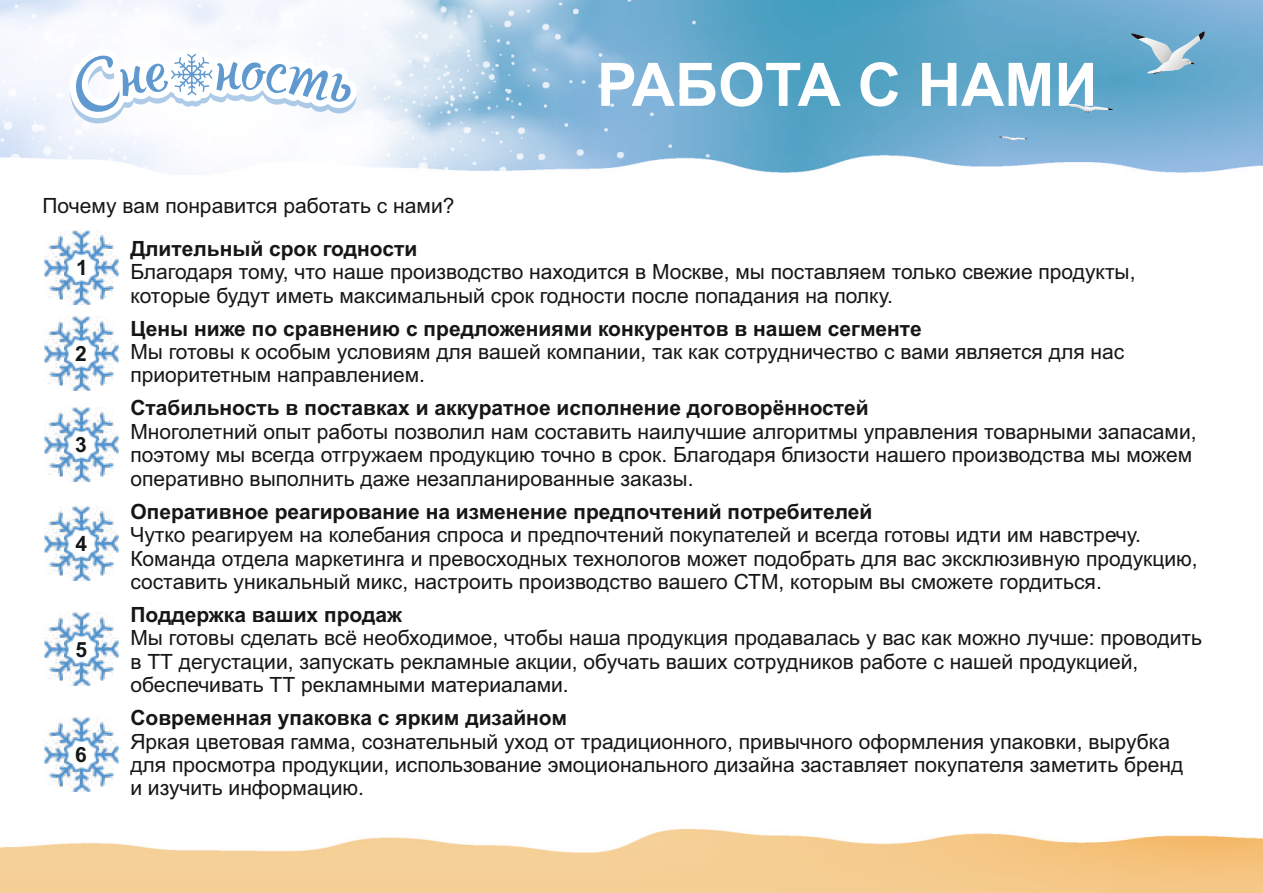
<style>
.page{position:relative;width:1263px;height:893px;background:#fff}
.page>*{position:absolute;margin:0;border:0;box-sizing:border-box;transform-origin:0 0}
.t1{font:700 60px "Arial";color:#fff}
.t2{font:21px/23.4px "Arial";color:#151616}
.t3{font:700 21px "Arial";color:#151616}
</style>
<div class="page">
<img style="left:0;top:0;width:1263px;height:893px">
<svg style="left:1130px;top:31px;width:75px;height:43px;background:#87b5ce"></svg>
<svg style="left:1059px;top:104px;width:56px;height:9px"></svg>
<svg style="left:997px;top:137px;width:32px;height:4px"></svg>
<svg style="left:67px;top:0;width:296px;height:286px"></svg>
<svg style="left:70px;top:54px;width:286px;height:69px"></svg>
<div style="left:276px;top:78px;width:12px;height:8px;background:#fff;border-radius:50%"></div>
<img style="left:44px;top:230px;width:74px;height:74px">
<img style="left:44px;top:316px;width:74px;height:74px">
<img style="left:44px;top:408px;width:74px;height:74px">
<img style="left:44px;top:507px;width:74px;height:74px">
<img style="left:44px;top:612px;width:74px;height:74px">
<img style="left:44px;top:718px;width:74px;height:74px">
<p class="t2" style="left:42px;top:196px;width:413px">Почему вам понравится работать с нами?</p>
<h1 class="t1" style="left:597px;top:62px;width:502px">РАБОТА С НАМИ</h1>
<p class="t3" style="left:76px;top:260px;width:13px">1</p>
<p class="t3" style="left:75px;top:345px;width:13px">2</p>
<p class="t3" style="left:75px;top:437px;width:13px">3</p>
<p class="t3" style="left:75px;top:536px;width:13px">4</p>
<p class="t3" style="left:75px;top:641px;width:13px">5</p>
<p class="t3" style="left:75px;top:747px;width:13px">6</p>
<p class="t3" style="left:130px;top:240px;width:288px">Длительный срок годности</p>
<p class="t2" style="left:130px;top:262px;width:1007px">Благодаря тому, что наше производство находится в Москве, мы поставляем только свежие продукты, которые будут иметь максимальный срок годности после попадания на полку.</p>
<p class="t3" style="left:130px;top:320px;width:793px">Цены ниже по сравнению с предложениями конкурентов в нашем сегменте</p>
<p class="t2" style="left:130px;top:342px;width:995px">Мы готовы к особым условиям для вашей компании, так как сотрудничество с вами является для нас приоритетным направлением.</p>
<p class="t3" style="left:130px;top:400px;width:740px">Стабильность в поставках и аккуратное исполнение договорённостей</p>
<p class="t2" style="left:130px;top:422px;width:1068px">Многолетний опыт работы позволил нам составить наилучшие алгоритмы управления товарными запасами, поэтому мы всегда отгружаем продукцию точно в срок. Благодаря близости нашего производства мы можем оперативно выполнить даже незапланированные заказы.</p>
<p class="t3" style="left:130px;top:503px;width:743px">Оперативное реагирование на изменение предпочтений потребителей</p>
<p class="t2" style="left:130px;top:525px;width:1069px">Чутко реагируем на колебания спроса и предпочтений покупателей и всегда готовы идти им навстречу.<br>Команда отдела маркетинга и превосходных технологов может подобрать для вас эксклюзивную продукцию, составить уникальный микс, настроить производство вашего СТМ, которым вы сможете гордиться.</p>
<p class="t3" style="left:130px;top:606px;width:273px">Поддержка ваших продаж</p>
<p class="t2" style="left:130px;top:628px;width:1073px">Мы готовы сделать всё необходимое, чтобы наша продукция продавалась у вас как можно лучше: проводить в ТТ дегустации, запускать рекламные акции, обучать ваших сотрудников работе с нашей продукцией, обеспечивать ТТ рекламными материалами.</p>
<p class="t3" style="left:130px;top:710px;width:438px">Современная упаковка с ярким дизайном</p>
<p class="t2" style="left:130px;top:731px;width:1054px">Яркая цветовая гамма, сознательный уход от традиционного, привычного оформления упаковки, вырубка для просмотра продукции, использование эмоционального дизайна заставляет покупателя заметить бренд и изучить информацию.</p>
</div>
